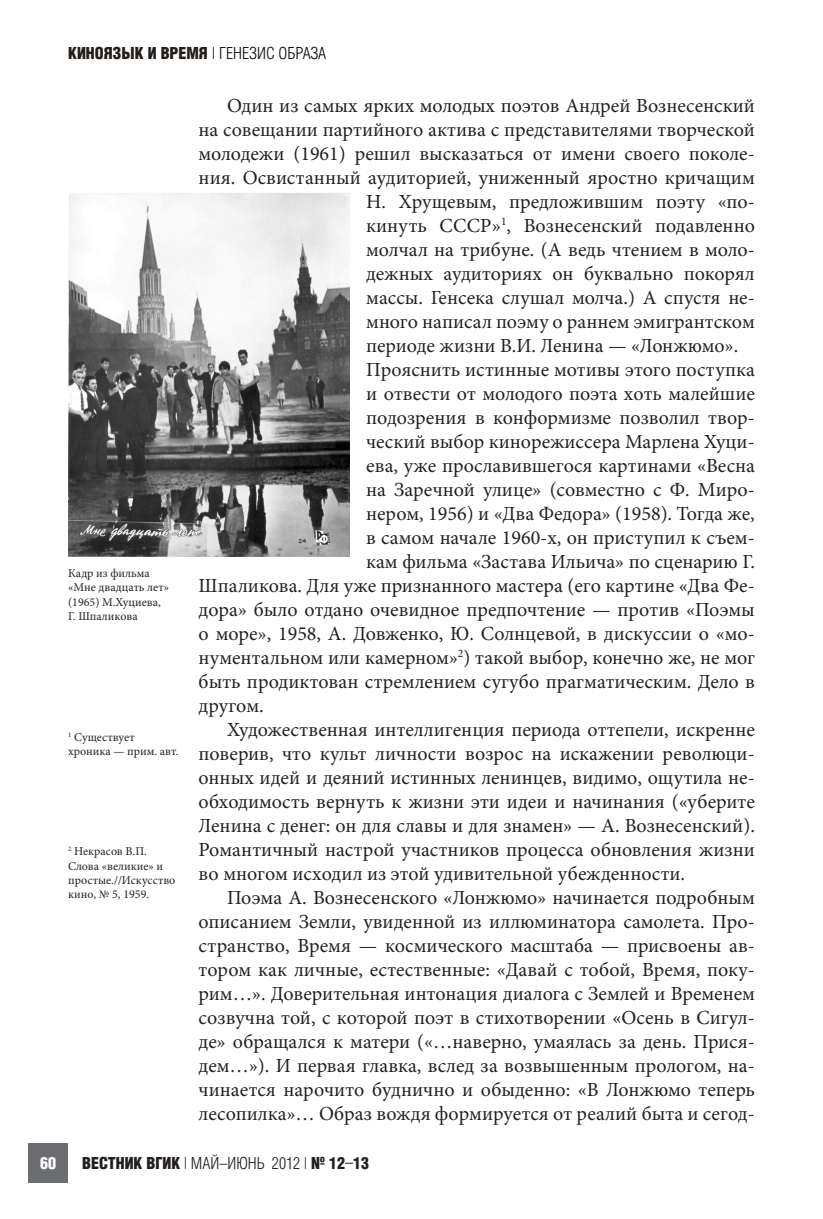
<style>
.page{position:relative;width:823px;height:1219px;background:#fff}
.page>*{position:absolute;margin:0;border:0;box-sizing:border-box;transform-origin:0 0}
.t1{font:20px/24px "Minion Pro";color:#231f20;text-align:justify}
.t2{font:700 16px "AG Letterica Cond L";color:#231f20}
.t3{font:700 16px "AG Letterica Cond L";color:#241e1b}
.t4{font:700 16px "AG Letterica Cond L";color:#fff}
.snoska{font:12px/14.4px "Minion Pro";color:#231f20}
.s1{font-weight:400;color:#0c0806}
.s2{font-weight:400}
</style>
<div class="page">
<div style="left:28px;top:1143px;width:40px;height:40px;background:#6c6d70"></div>
<img style="left:68px;top:193px;width:281px;height:363px">
<p class="t3" style="left:68px;top:43px;width:259px">КИНОЯЗЫК И ВРЕМЯ <span class="s1">| ГЕНЕЗИС ОБРАЗА</span></p>
<p class="snoska" style="left:68px;top:566px;width:103px">Кадр из фильма «Мне двадцать лет» (1965) М.Хуциева,<br>Г. Шпаликова</p>
<p class="snoska" style="left:68px;top:730px;width:112px"><sup>1</sup> Существует хроника — прим. авт.</p>
<p class="snoska" style="left:68px;top:844px;width:109px"><sup>2</sup> Некрасов В.П.<br>Слова «великие» и простые.//Искусство кино, № 5, 1959.</p>
<p class="t1" style="left:227px;top:93px;width:529px">Один из самых ярких молодых поэтов Андрей Вознесенский</p>
<p class="t1" style="left:198px;top:117px;width:557px">на совещании партийного актива с представителями творческой</p>
<p class="t1" style="left:198px;top:141px;width:557px">молодежи (1961) решил высказаться от имени своего поколе-</p>
<p class="t1" style="left:198px;top:165px;width:557px">ния. Освистанный аудиторией, униженный яростно кричащим</p>
<p class="t1" style="left:366px;top:189px;width:390px">Н. Хрущевым, предложившим поэту «по-</p>
<p class="t1" style="left:366px;top:213px;width:390px">кинуть СССР»<sup>1</sup>, Вознесенский подавленно</p>
<p class="t1" style="left:366px;top:237px;width:390px">молчал на трибуне. (А ведь чтением в моло-</p>
<p class="t1" style="left:366px;top:261px;width:390px">дежных аудиториях он буквально покорял</p>
<p class="t1" style="left:366px;top:285px;width:390px">массы. Генсека слушал молча.) А спустя не-</p>
<p class="t1" style="left:366px;top:309px;width:390px">много написал поэму о раннем эмигрантском</p>
<p class="t1" style="left:366px;top:333px;width:373px">периоде жизни В.И. Ленина — «Лонжюмо».</p>
<p class="t1" style="left:366px;top:357px;width:390px">Прояснить истинные мотивы этого поступка</p>
<p class="t1" style="left:366px;top:381px;width:390px">и отвести от молодого поэта хоть малейшие</p>
<p class="t1" style="left:366px;top:405px;width:390px">подозрения в конформизме позволил твор-</p>
<p class="t1" style="left:366px;top:429px;width:390px">ческий выбор кинорежиссера Марлена Хуци-</p>
<p class="t1" style="left:366px;top:453px;width:390px">ева, уже прославившегося картинами «Весна</p>
<p class="t1" style="left:366px;top:477px;width:390px">на Заречной улице» (совместно с Ф. Миро-</p>
<p class="t1" style="left:366px;top:501px;width:390px">нером, 1956) и «Два Федора» (1958). Тогда же,</p>
<p class="t1" style="left:366px;top:525px;width:390px">в самом начале 1960-х, он приступил к съем-</p>
<p class="t1" style="left:366px;top:549px;width:390px">кам фильма «Застава Ильича» по сценарию Г.</p>
<p class="t1" style="left:198px;top:573px;width:557px">Шпаликова. Для уже признанного мастера (его картине «Два Фе-</p>
<p class="t1" style="left:198px;top:597px;width:557px">дора» было отдано очевидное предпочтение — против «Поэмы</p>
<p class="t1" style="left:198px;top:621px;width:557px">о море», 1958, А. Довженко, Ю. Солнцевой, в дискуссии о «мо-</p>
<p class="t1" style="left:198px;top:645px;width:557px">нументальном или камерном»<sup>2</sup>) такой выбор, конечно же, не мог</p>
<p class="t1" style="left:198px;top:669px;width:557px">быть продиктован стремлением сугубо прагматическим. Дело в</p>
<p class="t1" style="left:198px;top:693px;width:67px">другом.</p>
<p class="t1" style="left:198px;top:717px;width:557px;text-indent:28px">Художественная интеллигенция периода оттепели, искренне поверив, что культ личности возрос на искажении революци&shy;онных идей и деяний истинных ленинцев, видимо, ощутила не&shy;обходимость вернуть к жизни эти идеи и начинания («уберите Ленина с денег: он для славы и для знамен» — А. Вознесенский).<br>Романтичный настрой участников процесса обновления жизни во многом исходил из этой удивительной убежденности.</p>
<p class="t1" style="left:198px;top:885px;width:557px;text-indent:28px">Поэма А. Вознесенского «Лонжюмо» начинается подробным описанием Земли, увиденной из иллюминатора самолета. Про&shy;странство, Время — космического масштаба — присвоены ав&shy;тором как личные, естественные: «Давай с тобой, Время, поку&shy;рим…». Доверительная интонация диалога с Землей и Временем созвучна той, с которой поэт в стихотворении «Осень в Сигул&shy;де» обращался к матери («…наверно, умаялась за день. Прися&shy;дем…»). И первая главка, вслед за возвышенным прологом, на&shy;чинается нарочито буднично и обыденно: «В Лонжюмо теперь лесопилка»… Образ вождя формируется от реалий быта и сегод-</p>
<p class="t4" style="left:40px;top:1153px;width:17px">60</p>
<p class="t2" style="left:82px;top:1153px;width:288px">ВЕСТНИК ВГИК <span class="s2">| МАЙ–ИЮНЬ 2012 |</span> № 12 13</p>
</div>
